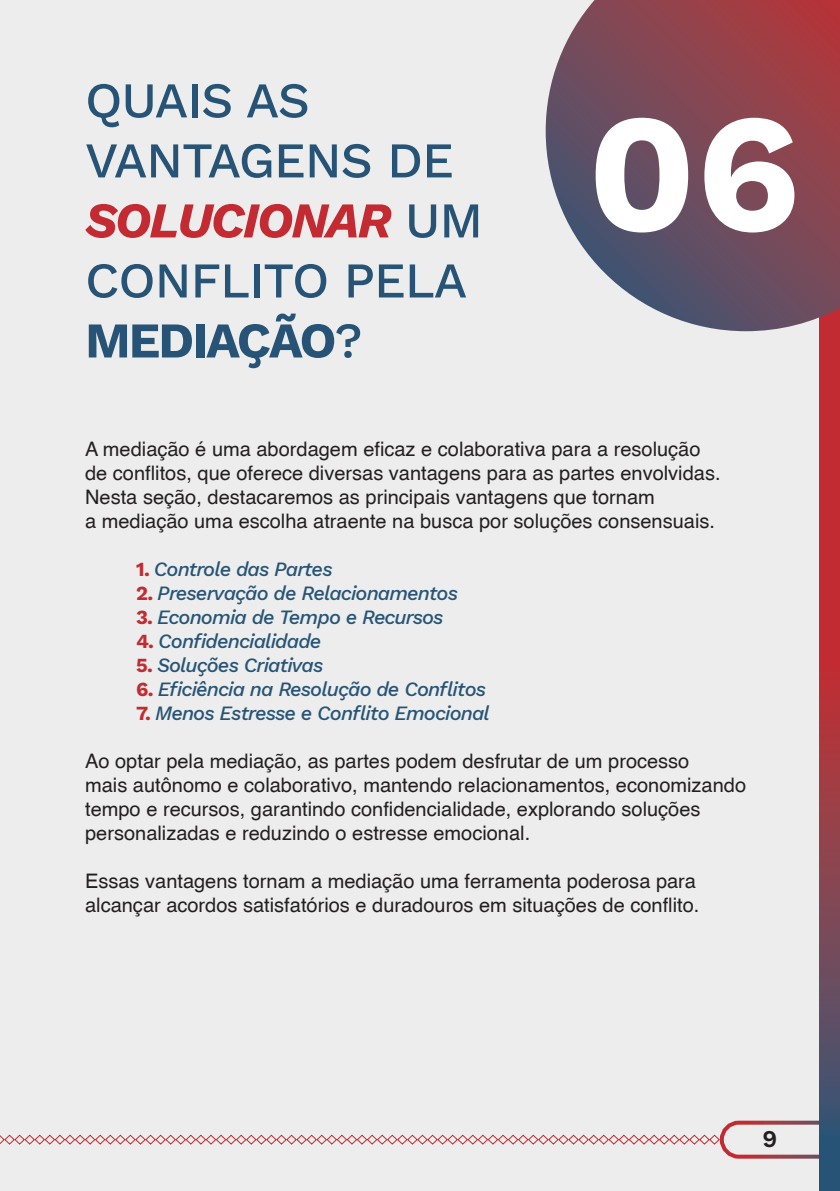
<style>
.page{position:relative;width:840px;height:1191px;background:#fff}
.page>*{position:absolute;margin:0;border:0;box-sizing:border-box;transform-origin:0 0}
.t1{font:700 168.8px "Work Sans";color:#fff}
.t2{font:500 50px/60px "Work Sans";letter-spacing:-.02em;color:#275476}
.t3{font:600 24px "Work Sans";color:#231f20}
.t4{font:20px/24px "Helvetica";color:#231f20}
.t5{font:italic 500 20px "Work Sans";letter-spacing:-.04em;color:#275476}
.s1{font-weight:700;font-style:italic;color:#c32a31}
.s2{font-weight:700}
.s3{font-weight:700;font-style:normal;color:#c32a31}
</style>
<div class="page">
<div style="left:0;top:0;width:839px;height:1191px;background:#ecedec"></div>
<svg style="left:819px;top:331px;width:20px;height:860px;background:#983a46"></svg>
<svg style="left:0;top:1120px;width:839px;height:38px"></svg>
<svg style="left:545px;top:0;width:294px;height:331px;background:#855d6b"></svg>
<p class="t2" style="left:85px;top:68px;width:399px">QUAIS AS<br>VANTAGENS DE<br><span class="s1">SOLUCIONAR</span> UM<br>CONFLITO PELA<br><span class="s2">MEDIAÇÃO</span>?</p>
<p class="t1" style="left:587px;top:45px;width:214px">06</p>
<p class="t4" style="left:85px;top:436px;width:636px">A mediação é uma abordagem eficaz e colaborativa para a resolução de conflitos, que oferece diversas vantagens para as partes envolvidas.<br>Nesta seção, destacaremos as principais vantagens que tornam<br>a mediação uma escolha atraente na busca por soluções consensuais.</p>
<p class="t5" style="left:136px;top:554px;width:198px"><span class="s3">1.</span> Controle das Partes</p>
<p class="t5" style="left:136px;top:578px;width:323px"><span class="s3">2.</span> Preservação de Relacionamentos</p>
<p class="t5" style="left:136px;top:602px;width:308px"><span class="s3">3.</span> Economia de Tempo e Recursos</p>
<p class="t5" style="left:136px;top:626px;width:186px"><span class="s3">4.</span> Confidencialidade</p>
<p class="t5" style="left:136px;top:650px;width:189px"><span class="s3">5.</span> Soluções Criativas</p>
<p class="t5" style="left:136px;top:674px;width:351px"><span class="s3">6.</span> Eficiência na Resolução de Conflitos</p>
<p class="t5" style="left:136px;top:698px;width:355px"><span class="s3">7.</span> Menos Estresse e Conflito Emocional</p>
<p class="t4" style="left:85px;top:748px;width:662px">Ao optar pela mediação, as partes podem desfrutar de um processo<br>mais autônomo e colaborativo, mantendo relacionamentos, economizando tempo e recursos, garantindo confidencialidade, explorando soluções personalizadas e reduzindo o estresse emocional.</p>
<p class="t4" style="left:85px;top:868px;width:615px">Essas vantagens tornam a mediação uma ferramenta poderosa para alcançar acordos satisfatórios e duradouros em situações de conflito.</p>
<p class="t3" style="left:762px;top:1120px;width:16px">9</p>
</div>
